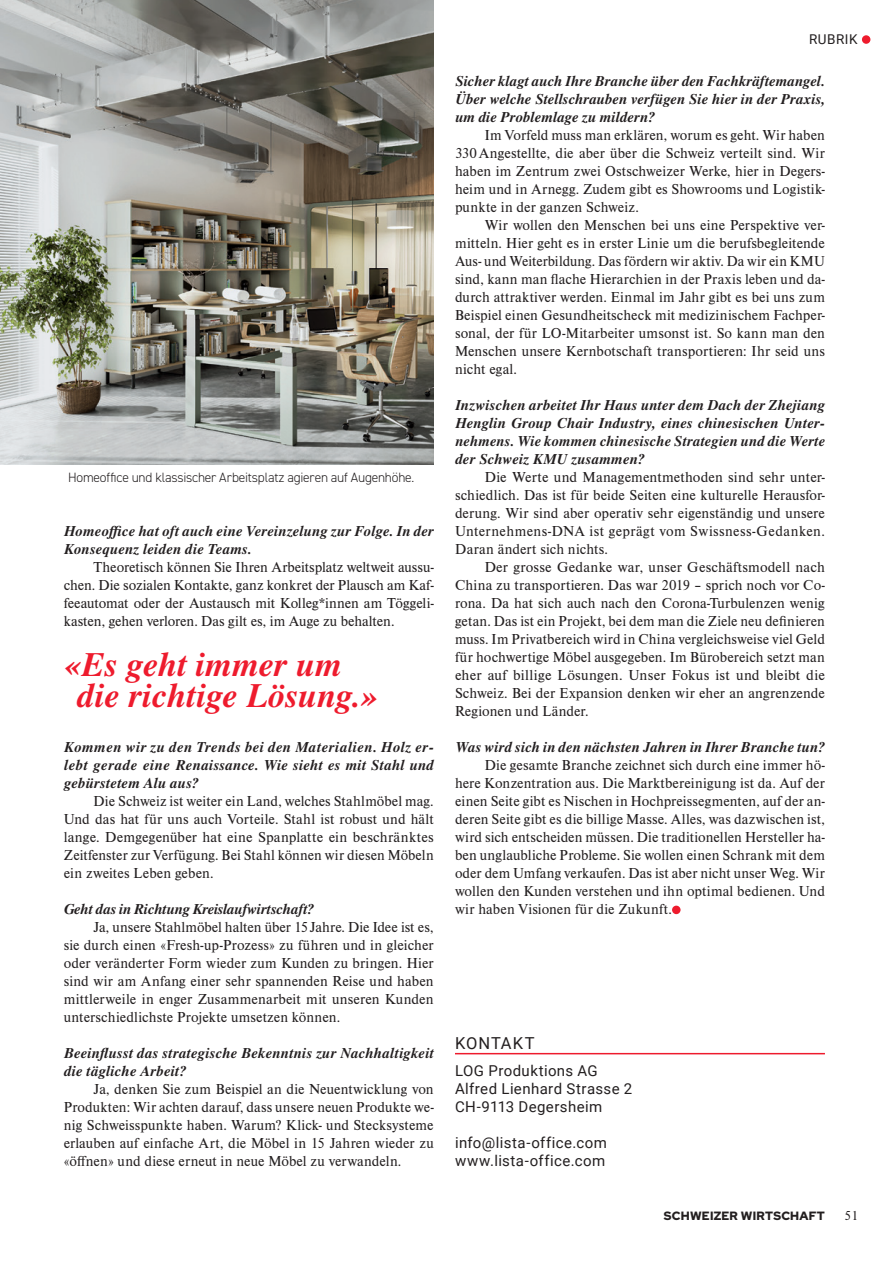
<style>
.page{position:relative;width:893px;height:1263px;background:#fff}
.page>*{position:absolute;margin:0;border:0;box-sizing:border-box;transform-origin:0 0}
.t1{font:34.5px/31.5px "Nimbus Rom No 9 L Med Ita";color:#ee1b2d}
.t2{font:16.5px "Roboto";letter-spacing:.06em;color:#231f20}
.t3{font:15px/18px "Nimbus Rom D";letter-spacing:.005em;color:#231f20;text-align:justify}
.t4{font:15px/18px "Nimbus Rom No 9 L Med Ita";letter-spacing:.005em;color:#231f20;text-align:justify}
.t5{font:15px/18px "Roboto";letter-spacing:.025em;color:#231f20}
.t6{font:15px "Nimbus Rom No 9 L Med Ita";letter-spacing:-.015em;color:#231f20}
.t7{font:300 13.5px "DIN2014";letter-spacing:-.015em;color:#231f20}
.t8{font:13.5px "Roboto";letter-spacing:.035em;color:#231f20}
.t9{font:13.5px "Nimbus Rom D";color:#231f20}
.t10{font:300 12px "Red Hat Display";letter-spacing:.02em;color:#231f20}
</style>
<div class="page">
<div style="left:862px;top:35px;width:8px;height:9px;background:#ee1b2d;border-radius:50%"></div>
<div style="left:672px;top:906px;width:9px;height:8px;background:#ee1b2d;border-radius:50%"></div>
<hr style="left:455px;top:1053px;width:370px;height:1px;background:#ee1b2d">
<img style="left:0;top:0;width:434px;height:464px">
<p class="t7" style="left:68px;top:469px;width:348px">Homeoffice und klassischer Arbeitsplatz agieren auf Augenhöhe.</p>
<p class="t4" style="left:64px;top:522px;width:371px">Homeoffice hat oft auch eine Vereinzelung zur Folge. In der<br>Konsequenz leiden die Teams.</p>
<p class="t3" style="left:64px;top:558px;width:371px;text-indent:30px">Theoretisch können Sie Ihren Arbeitsplatz weltweit aussu&shy;chen. Die sozialen Kontakte, ganz konkret der Plausch am Kaf&shy;feeautomat oder der Austausch mit Kolleg*innen am Töggeli&shy;kasten, gehen verloren. Das gilt es, im Auge zu behalten.</p>
<h1 class="t1" style="left:77px;top:649px;width:302px;text-indent:-13px">«Es geht immer um die richtige Lösung.»</h1>
<p class="t4" style="left:64px;top:738px;width:371px">Kommen wir zu den Trends bei den Materialien. Holz er&shy;lebt gerade eine Renaissance. Wie sieht es mit Stahl und gebürstetem Alu aus?</p>
<p class="t3" style="left:64px;top:792px;width:371px;text-indent:30px">Die Schweiz ist weiter ein Land, welches Stahlmöbel mag.<br>Und das hat für uns auch Vorteile. Stahl ist robust und hält lange. Demgegenüber hat eine Spanplatte ein beschränktes Zeitfenster zur Verfügung. Bei Stahl können wir diesen Möbeln ein zweites Leben geben.</p>
<p class="t6" style="left:64px;top:899px;width:252px">Geht das in Richtung Kreislaufwirtschaft?</p>
<p class="t3" style="left:64px;top:918px;width:371px;text-indent:30px">Ja, unsere Stahlmöbel halten über 15Jahre. Die Idee ist es, sie durch einen «Fresh-up-Prozess» zu führen und in gleicher oder veränderter Form wieder zum Kunden zu bringen. Hier sind wir am Anfang einer sehr spannenden Reise und haben mittlerweile in enger Zusammenarbeit mit unseren Kunden unterschiedlichste Projekte umsetzen können.</p>
<p class="t4" style="left:64px;top:1044px;width:371px">Beeinflusst das strategische Bekenntnis zur Nachhaltigkeit die tägliche Arbeit?</p>
<p class="t3" style="left:64px;top:1080px;width:371px;text-indent:30px">Ja, denken Sie zum Beispiel an die Neuentwicklung von Produkten: Wir achten darauf, dass unsere neuen Produkte we&shy;nig Schweisspunkte haben. Warum? Klick- und Stecksysteme erlauben auf einfache Art, die Möbel in 15 Jahren wieder zu «öffnen» und diese erneut in neue Möbel zu verwandeln.</p>
<p class="t8" style="left:809px;top:30px;width:50px">RUBRIK</p>
<p class="t4" style="left:455px;top:72px;width:371px">Sicher klagt auch Ihre Branche über den Fachkräftemangel.<br>Über welche Stellschrauben verfügen Sie hier in der Praxis, um die Problemlage zu mildern?</p>
<p class="t3" style="left:455px;top:126px;width:371px;text-indent:30px">Im Vorfeld muss man erklären, worum es geht. Wir haben 330Angestellte, die aber über die Schweiz verteilt sind. Wir haben im Zentrum zwei Ostschweizer Werke, hier in Degers&shy;heim und in Arnegg. Zudem gibt es Showrooms und Logistik&shy;punkte in der ganzen Schweiz.</p>
<p class="t3" style="left:455px;top:216px;width:371px;text-indent:30px">Wir wollen den Menschen bei uns eine Perspektive ver&shy;mitteln. Hier geht es in erster Linie um die berufsbegleitende Aus- und Weiterbildung. Das fördern wir aktiv. Da wir ein KMU sind, kann man flache Hierarchien in der Praxis leben und da&shy;durch attraktiver werden. Einmal im Jahr gibt es bei uns zum Beispiel einen Gesundheitscheck mit medizinischem Fachper&shy;sonal, der für LO-Mitarbeiter umsonst ist. So kann man den Menschen unsere Kernbotschaft transportieren: Ihr seid uns nicht egal.</p>
<p class="t4" style="left:455px;top:396px;width:371px">Inzwischen arbeitet Ihr Haus unter dem Dach der Zhejiang Henglin Group Chair Industry, eines chinesischen Unter&shy;nehmens. Wie kommen chinesische Strategien und die Werte der Schweiz KMU zusammen?</p>
<p class="t3" style="left:455px;top:468px;width:371px;text-indent:30px">Die Werte und Managementmethoden sind sehr unter&shy;schiedlich. Das ist für beide Seiten eine kulturelle Herausfor&shy;derung. Wir sind aber operativ sehr eigenständig und unsere Unternehmens-DNA ist geprägt vom Swissness-Gedanken.<br>Daran ändert sich nichts.</p>
<p class="t3" style="left:455px;top:558px;width:371px;text-indent:30px">Der grosse Gedanke war, unser Geschäftsmodell nach China zu transportieren. Das war 2019 – sprich noch vor Co&shy;rona. Da hat sich auch nach den Corona-Turbulenzen wenig getan. Das ist ein Projekt, bei dem man die Ziele neu definieren muss. Im Privatbereich wird in China vergleichsweise viel Geld für hochwertige Möbel ausgegeben. Im Bürobereich setzt man eher auf billige Lösungen. Unser Fokus ist und bleibt die Schweiz. Bei der Expansion denken wir eher an angrenzende Regionen und Länder.</p>
<p class="t4" style="left:455px;top:738px;width:371px">Was wird sich in den nächsten Jahren in Ihrer Branche tun?</p>
<p class="t3" style="left:455px;top:756px;width:371px;text-indent:30px">Die gesamte Branche zeichnet sich durch eine immer hö&shy;here Konzentration aus. Die Marktbereinigung ist da. Auf der einen Seite gibt es Nischen in Hochpreissegmenten, auf der an&shy;deren Seite gibt es die billige Masse. Alles, was dazwischen ist, wird sich entscheiden müssen. Die traditionellen Hersteller ha&shy;ben unglaubliche Probleme. Sie wollen einen Schrank mit dem oder dem Umfang verkaufen. Das ist aber nicht unser Weg. Wir wollen den Kunden verstehen und ihn optimal bedienen. Und wir haben Visionen für die Zukunft.</p>
<p class="t2" style="left:455px;top:1031px;width:81px">KONTAKT</p>
<p class="t5" style="left:455px;top:1061px;width:179px">LOG Produktions AG<br>Alfred Lienhard Strasse 2<br>CH-9113 Degersheim</p>
<p class="t5" style="left:455px;top:1133px;width:153px">info@lista-office.com www.lista-office.com</p>
<p class="t10" style="left:664px;top:1208px;width:162px">SCHWEIZER WIRTSCHAFT</p>
<p class="t9" style="left:845px;top:1207px;width:15px">51</p>
</div>
